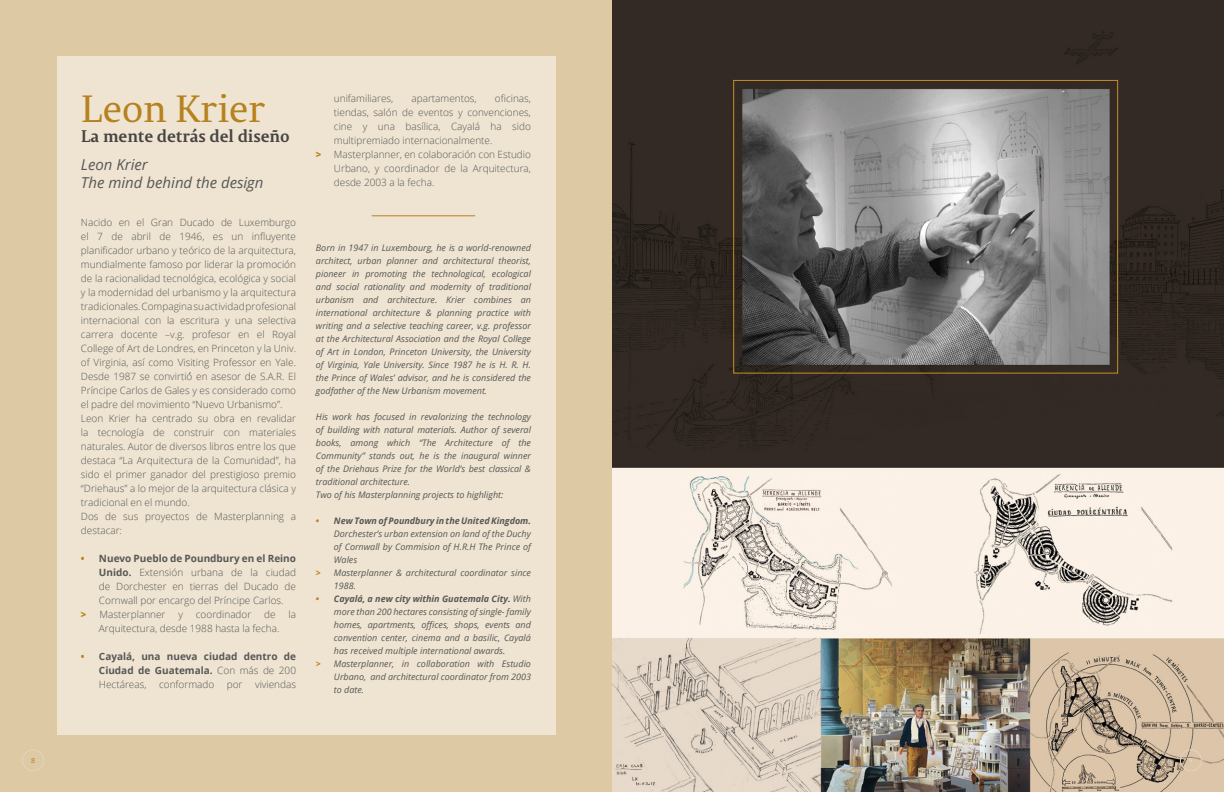
<style>
.page{position:relative;width:1224px;height:792px;background:#fff}
.page>*{position:absolute;margin:0;border:0;box-sizing:border-box;transform-origin:0 0}
.t1{font:37.9px "Permian Serif Typeface";letter-spacing:-.01em;color:#b6821f}
.t2{font:700 16.8px "Permian Serif Typeface";letter-spacing:-.01em;color:#484443}
.t3{font:italic 15px/18px "Open Sans";color:#575756}
.t4{font:300 10px/14px "Open Sans";color:#575756}
.t5{font:700 10px/14px "Open Sans";color:#575756;text-align:justify}
.t6{font:italic 9px/13px "Open Sans";color:#575756;text-align:justify}
.t7{font:italic 700 9px "Open Sans";color:#575756}
.t8{font:7px "Open Sans";color:#b6821f}
.s1{color:#b6821f}
.s2{font-weight:700}
.s3{font-weight:800;color:#b6821f}
.s4{font-weight:300}
.s5{font-weight:700;color:#b6821f}
.s6{font-weight:400}
</style>
<div class="page">
<div style="left:0;top:0;width:612px;height:792px;background:#ddc9a3"></div>
<div style="left:57px;top:57px;width:498px;height:678px;background:#eee4d1"></div>
<img style="left:612px;top:0;width:612px;height:792px">
<div style="left:733px;top:80px;width:385px;height:294px;border:1px solid #c49025"></div>
<hr style="left:372px;top:215px;width:103px;height:1px;background:#b6821f">
<div style="left:22px;top:750px;width:22px;height:21px;border:1px solid #e4d4bb;border-radius:50%"></div>
<div style="left:1180px;top:750px;width:22px;height:21px;border:1px solid #e4d4bb;border-radius:50%"></div>
<p class="t8" style="left:31px;top:756px;width:6px">8</p>
<h1 class="t1" style="left:81px;top:79px;width:186px">Leon Krier</h1>
<h2 class="t2" style="left:81px;top:122px;width:210px">La mente detrás del diseño</h2>
<h3 class="t3" style="left:81px;top:155px;width:184px">Leon Krier<br>The mind behind the design</h3>
<p class="t4" style="left:81px;top:216px;width:217px">Nacido en el Gran Ducado de Luxemburgo el 7 de abril de 1946, es un influyente planificador urbano y teórico de la arquitectura, mundialmente famoso por liderar la promoción de la racionalidad tecnológica, ecológica y social y la modernidad del urbanismo y la arquitectura tradicionales. Compagina su actividad profesional internacional con la escritura y una selectiva carrera docente –v.g. profesor en el Royal College of Art de Londres, en Princeton y la Univ. of Virginia, así como Visiting Professor en Yale.<br>Desde 1987 se convirtió́en asesor de S.A.R. El Príncipe Carlos de Gales y es considerado como el padre del movimiento “Nuevo Urbanismo”.<br>Leon Krier ha centrado su obra en revalidar la tecnología de construir con materiales naturales. Autor de diversos libros entre los que destaca “La Arquitectura de la Comunidad”, ha sido el primer ganador del prestigioso premio “Driehaus” a lo mejor de la arquitectura clásica y tradicional en el mundo.<br>Dos de sus proyectos de Masterplanning a destacar:</p>
<p class="t5" style="left:81px;top:552px;width:217px"><span class="s1">•</span> Nuevo Pueblo de Poundbury en el Reino</p>
<p class="t4" style="left:99px;top:566px;width:199px"><span class="s2">Unido.</span> Extensión urbana de la ciudad</p>
<p class="t4" style="left:99px;top:580px;width:199px">de Dorchester en tierras del Ducado de</p>
<p class="t4" style="left:99px;top:594px;width:186px">Cornwall por encargo del Príncipe Carlos.</p>
<p class="t4" style="left:81px;top:608px;width:86px"><span class="s3">&gt;</span> Masterplanner</p>
<p class="t4" style="left:178px;top:608px;width:6px">y</p>
<p class="t4" style="left:196px;top:608px;width:57px">coordinador</p>
<p class="t4" style="left:264px;top:608px;width:13px">de</p>
<p class="t4" style="left:289px;top:608px;width:9px">la</p>
<p class="t4" style="left:99px;top:622px;width:182px">Arquitectura, desde 1988 hasta la fecha.</p>
<p class="t5" style="left:99px;top:650px;width:199px;text-indent:-18px"><span class="s1">•</span> Cayalá, una nueva ciudad dentro de Ciudad de Guatemala. <span class="s4">Con más de 200<br>Hectáreas,</span></p>
<p class="t4" style="left:159px;top:678px;width:57px">conformado</p>
<p class="t4" style="left:227px;top:678px;width:17px">por</p>
<p class="t4" style="left:255px;top:678px;width:42px">viviendas</p>
<p class="t4" style="left:334px;top:91px;width:61px">unifamiliares,</p>
<p class="t4" style="left:411px;top:91px;width:67px">apartamentos,</p>
<p class="t4" style="left:495px;top:91px;width:38px">oficinas,</p>
<p class="t4" style="left:334px;top:105px;width:199px">tiendas, salón de eventos y convenciones,</p>
<p class="t4" style="left:334px;top:119px;width:199px">cine y una basílica, Cayalá ha sido</p>
<p class="t4" style="left:334px;top:133px;width:160px">multipremiado internacionalmente.</p>
<p class="t4" style="left:316px;top:147px;width:217px"><span class="s3">&gt;</span> Masterplanner, en colaboración con Estudio</p>
<p class="t4" style="left:334px;top:161px;width:199px">Urbano, y coordinador de la Arquitectura,</p>
<p class="t4" style="left:334px;top:175px;width:102px">desde 2003 a la fecha.</p>
<p class="t6" style="left:316px;top:241px;width:217px">Born in 1947 in Luxembourg, he is a world-renowned architect, urban planner and architectural theorist, pioneer in promoting the technological, ecological and social rationality and modernity of traditional urbanism and architecture. Krier combines an international architecture &amp; planning practice with writing and a selective teaching career, v.g. professor at the Architectural Association and the Royal College of Art in London, Princeton University, the University of Virginia, Yale University. Since 1987 he is H. R. H. the Prince of Wales’ advisor, and he is considered the godfather of the New Urbanism movement.</p>
<p class="t6" style="left:316px;top:410px;width:217px;text-align:left">His work has focused in revalorizing the technology of building with natural materials. Author of several books, among which “The Architecture of the Community” stands out, he is the inaugural winner of the Driehaus Prize for the World’s best classical &amp; traditional architecture.<br>Two of his Masterplanning projects to highlight:</p>
<p class="t7" style="left:316px;top:514px;width:217px"><span class="s1">•</span> New Town of Poundbury in the United Kingdom.</p>
<p class="t6" style="left:334px;top:527px;width:199px">Dorchester’s urban extension on land of the Duchy</p>
<p class="t6" style="left:334px;top:540px;width:199px">of Cornwall by Commision of H.R.H The Prince of</p>
<p class="t6" style="left:334px;top:553px;width:25px">Wales</p>
<p class="t6" style="left:316px;top:566px;width:217px"><span class="s5">&gt;</span> Masterplanner &amp; architectural coordinator since</p>
<p class="t6" style="left:334px;top:579px;width:24px">1988.</p>
<p class="t7" style="left:316px;top:592px;width:217px"><span class="s1">•</span> Cayalá, a new city within Guatemala City. <span class="s6">With</span></p>
<p class="t6" style="left:334px;top:605px;width:199px">more than 200 hectares consisting of single- family</p>
<p class="t6" style="left:334px;top:618px;width:199px">homes, apartments, offices, shops, events and</p>
<p class="t6" style="left:334px;top:631px;width:199px">convention center, cinema and a basilic, Cayalá</p>
<p class="t6" style="left:334px;top:644px;width:173px">has received multiple international awards.</p>
<p class="t6" style="left:316px;top:657px;width:217px"><span class="s5">&gt;</span> Masterplanner, in collaboration with Estudio</p>
<p class="t6" style="left:334px;top:670px;width:199px">Urbano, and architectural coordinator from 2003</p>
<p class="t6" style="left:334px;top:683px;width:32px">to date.</p>
</div>
